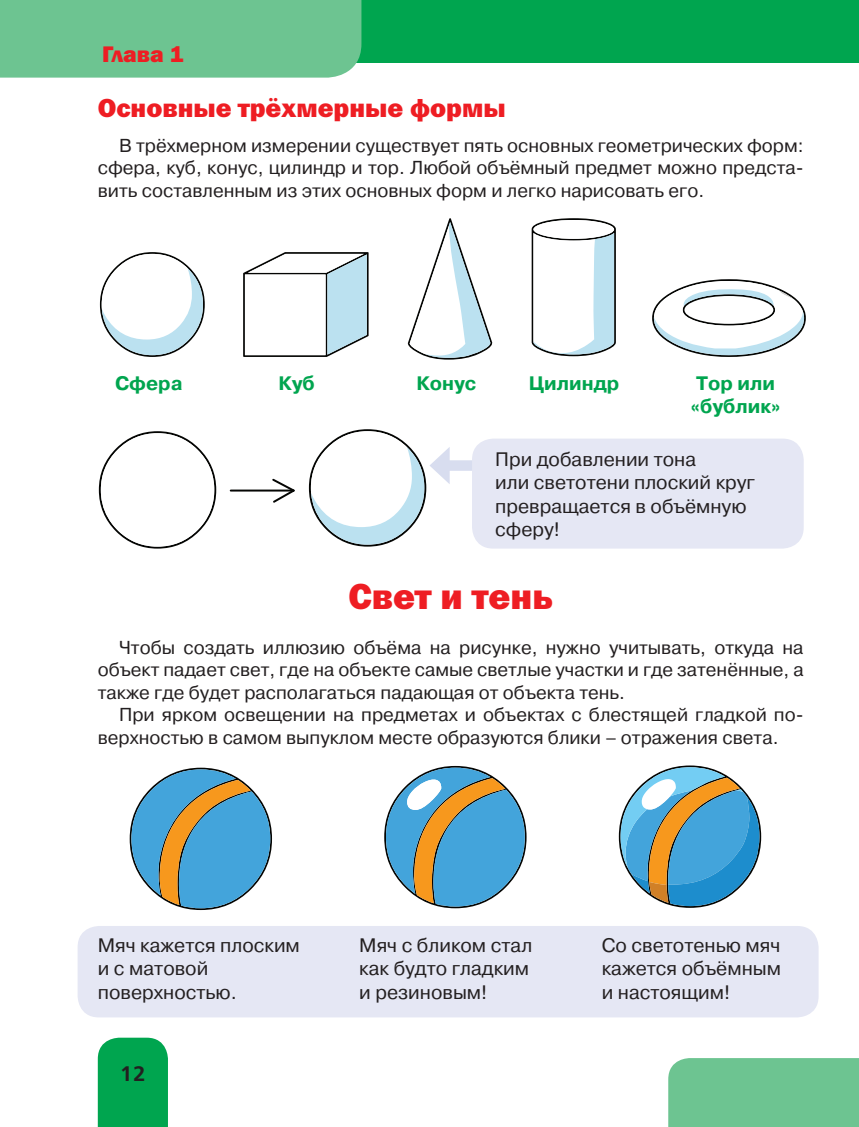
<style>
.page{position:relative;width:859px;height:1127px;background:#fff}
.page>*{position:absolute;margin:0;border:0;box-sizing:border-box;transform-origin:0 0}
.t1{font:800 37.5px "Franklin Gothic";color:#ee1d23}
.t2{font:800 27px "Franklin Gothic";color:#ee1d23}
.t3{font:800 23.25px "Franklin Gothic";color:#ee1d23}
.t4{font:700 21px "Free Set C";color:#231f20}
.t5{font:19.5px/23.4px "Pragmatica C";color:#231f20}
.t6{font:700 19.5px/23.4px "Pragmatica C";color:#00a54f}
.t7{font:18.75px/22.5px "Pragmatica C";color:#231f20;text-align:justify}
</style>
<div class="page">
<div style="left:0;top:0;width:859px;height:62px;background:#00a54f"></div>
<div style="left:0;top:0;width:361px;height:78px;background:#6dc491"></div>
<div style="left:98px;top:1037px;width:70px;height:90px;background:#00a54f"></div>
<div style="left:668px;top:1058px;width:191px;height:69px;background:#6dc491"></div>
<div style="left:442px;top:460px;width:38px;height:11px;background:#d8ddef"></div>
<div style="left:78px;top:926px;width:741px;height:91px;background:#e5e7f4;border-radius:21px"></div>
<div style="left:472px;top:439px;width:332px;height:110px;background:#e5e7f4;border-radius:21px"></div>
<svg style="left:102px;top:222px;width:702px;height:136px"></svg>
<svg style="left:101px;top:431px;width:349px;height:116px"></svg>
<svg style="left:384px;top:765px;width:143px;height:144px"></svg>
<svg style="left:130px;top:767px;width:142px;height:143px"></svg>
<svg style="left:618px;top:765px;width:143px;height:143px"></svg>
<p class="t3" style="left:102px;top:44px;width:83px">Глава 1</p>
<h2 class="t2" style="left:98px;top:96px;width:409px">Основные трёхмерные формы</h2>
<p class="t7" style="left:98px;top:136px;width:707px;text-indent:21px">В трёхмерном измерении существует пять основных геометрических форм: сфера, куб, конус, цилиндр и тор. Любой объёмный предмет можно предста&shy;вить составленным из этих основных форм и легко нарисовать его.</p>
<p class="t6" style="left:115px;top:373px;width:69px">Сфера</p>
<p class="t6" style="left:278px;top:373px;width:38px">Куб</p>
<p class="t6" style="left:416px;top:373px;width:62px">Конус</p>
<p class="t6" style="left:529px;top:373px;width:92px">Цилиндр</p>
<p class="t6" style="left:691px;top:373px;width:91px">Тор или «бублик»</p>
<p class="t5" style="left:495px;top:449px;width:261px">При добавлении тона<br>или светотени плоский круг превращается в объёмную сферу!</p>
<h1 class="t1" style="left:348px;top:581px;width:206px">Свет и тень</h1>
<p class="t7" style="left:98px;top:637px;width:707px;text-indent:21px">Чтобы создать иллюзию объёма на рисунке, нужно учитывать, откуда на объект падает свет, где на объекте самые светлые участки и где затенённые, а также где будет располагаться падающая от объекта тень.</p>
<p class="t7" style="left:98px;top:705px;width:707px;text-indent:21px">При ярком освещении на предметах и объектах с блестящей гладкой по&shy;верхностью в самом выпуклом месте образуются блики – отражения света.</p>
<p class="t5" style="left:98px;top:935px;width:204px">Мяч кажется плоским и с матовой поверхностью.</p>
<p class="t5" style="left:359px;top:935px;width:174px">Мяч с бликом стал как будто гладким и резиновым!</p>
<p class="t5" style="left:602px;top:935px;width:181px;text-align:justify">Со светотенью мяч кажется объёмным и настоящим!</p>
<p class="t4" style="left:120px;top:1061px;width:27px">12</p>
</div>
